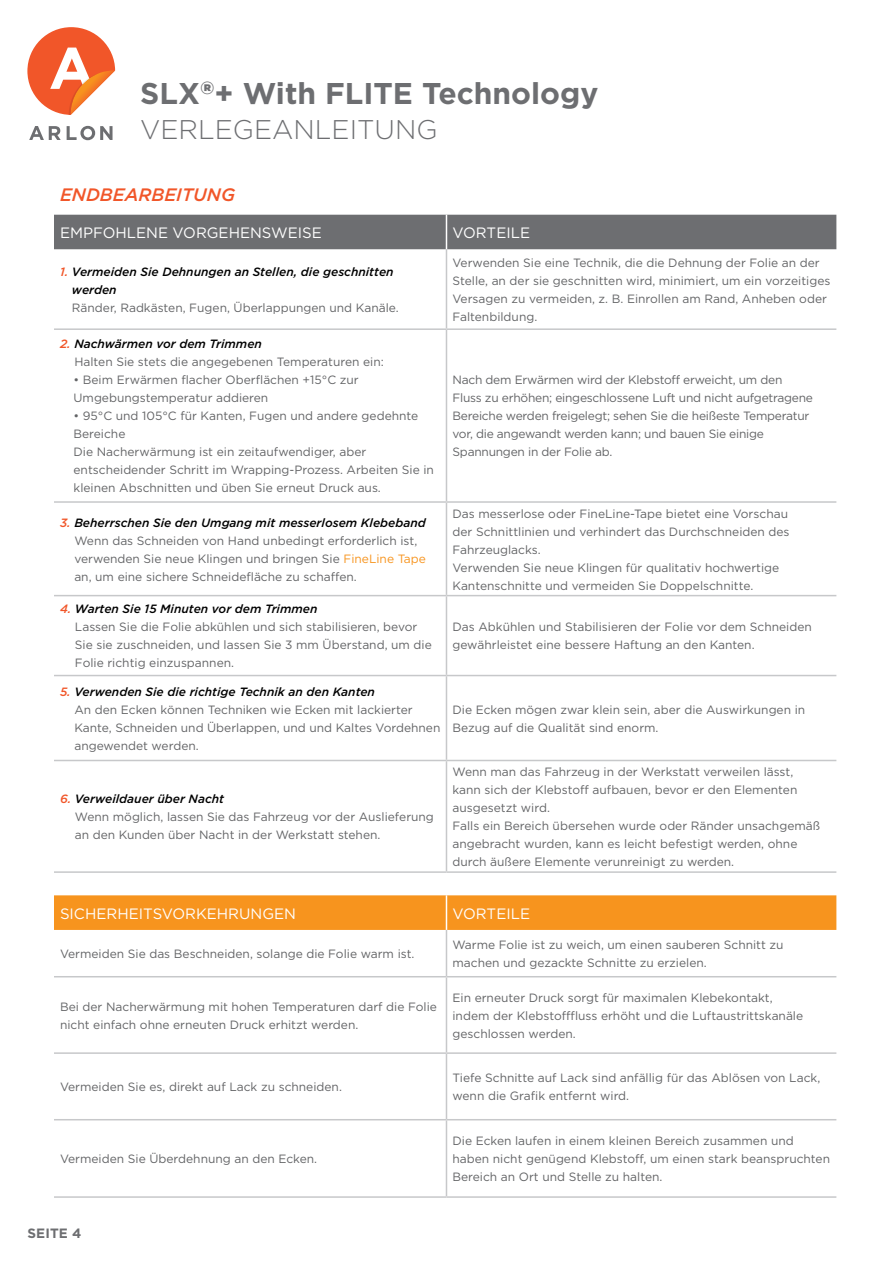
<style>
.page{position:relative;width:893px;height:1263px;background:#fff}
.page>*{position:absolute;margin:0;border:0;box-sizing:border-box;transform-origin:0 0}
.t1{font:700 30px "Gotham";color:#6d6e71}
.t2{font:300 27px "Gotham";color:#6d6e71}
.t3{font:italic 500 18px "Gotham";color:#f15629}
.t4{font:15px "Gotham";color:#fff}
.t5{font:700 13.5px "Gotham";letter-spacing:.01em;color:#6d6e71}
.t6{font:12px/18px "Gotham";color:#636466}
.t7{font:12px/18px "Gotham";letter-spacing:-.02em;color:#636466}
.t8{font:italic 500 12px/18px "Gotham";color:#000}
.s1{color:#f15629}
.s2{font-weight:500;font-style:italic;color:#f15629}
.s3{font-weight:500;font-style:italic;color:#000}
.s4{color:#f7941e}
</style>
<div class="page">
<svg style="left:29px;top:126px;width:32px;height:14px"></svg>
<svg style="left:67px;top:126px;width:46px;height:14px"></svg>
<svg style="left:27px;top:27px;width:88px;height:88px"></svg>
<div style="left:54px;top:215px;width:782px;height:34px;background:#6d6e71"></div>
<hr style="left:446px;top:215px;width:1px;height:34px;background:#fff">
<hr style="left:54px;top:328px;width:392px;height:2px;background:#c7c8ca">
<hr style="left:446px;top:328px;width:390px;height:2px;background:#c7c8ca">
<hr style="left:54px;top:501px;width:392px;height:2px;background:#c7c8ca">
<hr style="left:446px;top:501px;width:390px;height:2px;background:#c7c8ca">
<hr style="left:54px;top:595px;width:392px;height:1px;background:#c7c8ca">
<hr style="left:446px;top:595px;width:390px;height:1px;background:#c7c8ca">
<hr style="left:54px;top:675px;width:392px;height:1px;background:#c7c8ca">
<hr style="left:446px;top:675px;width:390px;height:1px;background:#c7c8ca">
<hr style="left:54px;top:760px;width:392px;height:1px;background:#c7c8ca">
<hr style="left:446px;top:760px;width:390px;height:1px;background:#c7c8ca">
<hr style="left:54px;top:871px;width:392px;height:2px;background:#c7c8ca">
<hr style="left:446px;top:871px;width:390px;height:2px;background:#c7c8ca">
<hr style="left:446px;top:249px;width:1px;height:79px;background:#c7c8ca">
<hr style="left:446px;top:330px;width:1px;height:171px;background:#c7c8ca">
<hr style="left:446px;top:503px;width:1px;height:92px;background:#c7c8ca">
<hr style="left:446px;top:596px;width:1px;height:79px;background:#c7c8ca">
<hr style="left:446px;top:676px;width:1px;height:84px;background:#c7c8ca">
<hr style="left:446px;top:761px;width:1px;height:110px;background:#c7c8ca">
<div style="left:54px;top:895px;width:782px;height:35px;background:#f7941e"></div>
<hr style="left:446px;top:895px;width:1px;height:35px;background:#fff">
<hr style="left:54px;top:976px;width:392px;height:1px;background:#c7c8ca">
<hr style="left:446px;top:976px;width:390px;height:1px;background:#c7c8ca">
<hr style="left:54px;top:1052px;width:392px;height:2px;background:#c7c8ca">
<hr style="left:446px;top:1052px;width:390px;height:2px;background:#c7c8ca">
<hr style="left:54px;top:1119px;width:392px;height:1px;background:#c7c8ca">
<hr style="left:446px;top:1119px;width:390px;height:1px;background:#c7c8ca">
<hr style="left:54px;top:1196px;width:392px;height:2px;background:#c7c8ca">
<hr style="left:446px;top:1196px;width:390px;height:2px;background:#c7c8ca">
<hr style="left:446px;top:930px;width:1px;height:46px;background:#c7c8ca">
<hr style="left:446px;top:977px;width:1px;height:75px;background:#c7c8ca">
<hr style="left:446px;top:1054px;width:1px;height:65px;background:#c7c8ca">
<hr style="left:446px;top:1120px;width:1px;height:76px;background:#c7c8ca">
<h1 class="t1" style="left:140px;top:76px;width:460px">SLX<sup>®</sup>+ With FLITE Technology</h1>
<h2 class="t2" style="left:140px;top:112px;width:299px">VERLEGEANLEITUNG</h2>
<h3 class="t3" style="left:60px;top:182px;width:177px">ENDBEARBEITUNG</h3>
<p class="t4" style="left:60px;top:224px;width:263px">EMPFOHLENE VORGEHENSWEISE</p>
<p class="t4" style="left:452px;top:224px;width:79px">VORTEILE</p>
<p class="t8" style="left:72px;top:262px;width:323px;text-indent:-12px"><span class="s1">1.</span> Vermeiden Sie Dehnungen an Stellen, die geschnitten werden</p>
<p class="t6" style="left:72px;top:298px;width:328px">Ränder, Radkästen, Fugen, Überlappungen und Kanäle.</p>
<p class="t6" style="left:452px;top:254px;width:379px">Verwenden Sie eine Technik, die die Dehnung der Folie an der Stelle, an der sie geschnitten wird, minimiert, um ein vorzeitiges Versagen zu vermeiden, z. B. Einrollen am Rand, Anheben oder Faltenbildung.</p>
<p class="t6" style="left:74px;top:335px;width:311px;text-indent:-14px"><span class="s2">2.</span> <span class="s3">Nachwärmen vor dem Trimmen<br></span>Halten Sie stets die angegebenen Temperaturen ein:</p>
<p class="t6" style="left:74px;top:371px;width:287px">• Beim Erwärmen flacher Oberflächen +15°C zur<br>Umgebungstemperatur addieren</p>
<p class="t6" style="left:74px;top:407px;width:362px">• 95°C und 105°C für Kanten, Fugen und andere gedehnte Bereiche<br>Die Nacherwärmung ist ein zeitaufwendiger, aber entscheidender Schritt im Wrapping-Prozess. Arbeiten Sie in kleinen Abschnitten und üben Sie erneut Druck aus.</p>
<p class="t7" style="left:452px;top:371px;width:362px">Nach dem Erwärmen wird der Klebstoff erweicht, um den Fluss zu erhöhen; eingeschlossene Luft und nicht aufgetragene Bereiche werden freigelegt; sehen Sie die heißeste Temperatur vor, die angewandt werden kann; und bauen Sie einige Spannungen in der Folie ab.</p>
<p class="t6" style="left:74px;top:513px;width:353px;text-indent:-14px"><span class="s2">3.</span> <span class="s3">Beherrschen Sie den Umgang mit messerlosem Klebeband </span>Wenn das Schneiden von Hand unbedingt erforderlich ist, verwenden Sie neue Klingen und bringen Sie <span class="s4">FineLine Tape </span>an, um eine sichere Schneidefläche zu schaffen.</p>
<p class="t6" style="left:452px;top:504px;width:339px">Das messerlose oder FineLine-Tape bietet eine Vorschau der Schnittlinien und verhindert das Durchschneiden des Fahrzeuglacks.<br>Verwenden Sie neue Klingen für qualitativ hochwertige Kantenschnitte und vermeiden Sie Doppelschnitte.</p>
<p class="t6" style="left:75px;top:600px;width:358px;text-indent:-15px"><span class="s2">4.</span> <span class="s3">Warten Sie 15 Minuten vor dem Trimmen<br></span>Lassen Sie die Folie abkühlen und sich stabilisieren, bevor Sie sie zuschneiden, und lassen Sie 3 mm Überstand, um die Folie richtig einzuspannen.</p>
<p class="t6" style="left:452px;top:618px;width:361px">Das Abkühlen und Stabilisieren der Folie vor dem Schneiden gewährleistet eine bessere Haftung an den Kanten.</p>
<p class="t6" style="left:74px;top:682px;width:368px;text-indent:-14px"><span class="s2">5.</span> <span class="s3">Verwenden Sie die richtige Technik an den Kanten<br></span>An den Ecken können Techniken wie Ecken mit lackierter Kante, Schneiden und Überlappen, und und Kaltes Vordehnen angewendet werden.</p>
<p class="t6" style="left:75px;top:790px;width:361px;text-indent:-15px"><span class="s2">6.</span> <span class="s3">Verweildauer über Nacht<br></span>Wenn möglich, lassen Sie das Fahrzeug vor der Auslieferung an den Kunden über Nacht in der Werkstatt stehen.</p>
<p class="t6" style="left:452px;top:700px;width:354px">Die Ecken mögen zwar klein sein, aber die Auswirkungen in<br>Bezug auf die Qualität sind enorm.</p>
<p class="t6" style="left:452px;top:763px;width:369px">Wenn man das Fahrzeug in der Werkstatt verweilen lässt, kann sich der Klebstoff aufbauen, bevor er den Elementen ausgesetzt wird.<br>Falls ein Bereich übersehen wurde oder Ränder unsachgemäß angebracht wurden, kann es leicht befestigt werden, ohne durch äußere Elemente verunreinigt zu werden.</p>
<p class="t4" style="left:60px;top:905px;width:238px">SICHERHEITSVORKEHRUNGEN</p>
<p class="t4" style="left:452px;top:905px;width:79px">VORTEILE</p>
<p class="t6" style="left:60px;top:944px;width:356px">Vermeiden Sie das Beschneiden, solange die Folie warm ist.</p>
<p class="t6" style="left:452px;top:936px;width:333px">Warme Folie ist zu weich, um einen sauberen Schnitt zu machen und gezackte Schnitte zu erzielen.</p>
<p class="t6" style="left:60px;top:997px;width:378px">Bei der Nacherwärmung mit hohen Temperaturen darf die Folie nicht einfach ohne erneuten Druck erhitzt werden.</p>
<p class="t6" style="left:452px;top:988px;width:352px">Ein erneuter Druck sorgt für maximalen Klebekontakt, indem der Klebstofffluss erhöht und die Luftaustrittskanäle geschlossen werden.</p>
<p class="t6" style="left:60px;top:1078px;width:283px">Vermeiden Sie es, direkt auf Lack zu schneiden.</p>
<p class="t6" style="left:452px;top:1069px;width:369px">Tiefe Schnitte auf Lack sind anfällig für das Ablösen von Lack, wenn die Grafik entfernt wird.</p>
<p class="t6" style="left:60px;top:1150px;width:259px">Vermeiden Sie Überdehnung an den Ecken.</p>
<p class="t5" style="left:27px;top:1225px;width:56px">SEITE 4</p>
<p class="t6" style="left:452px;top:1132px;width:379px">Die Ecken laufen in einem kleinen Bereich zusammen und haben nicht genügend Klebstoff, um einen stark beanspruchten<br>Bereich an Ort und Stelle zu halten.</p>
</div>
